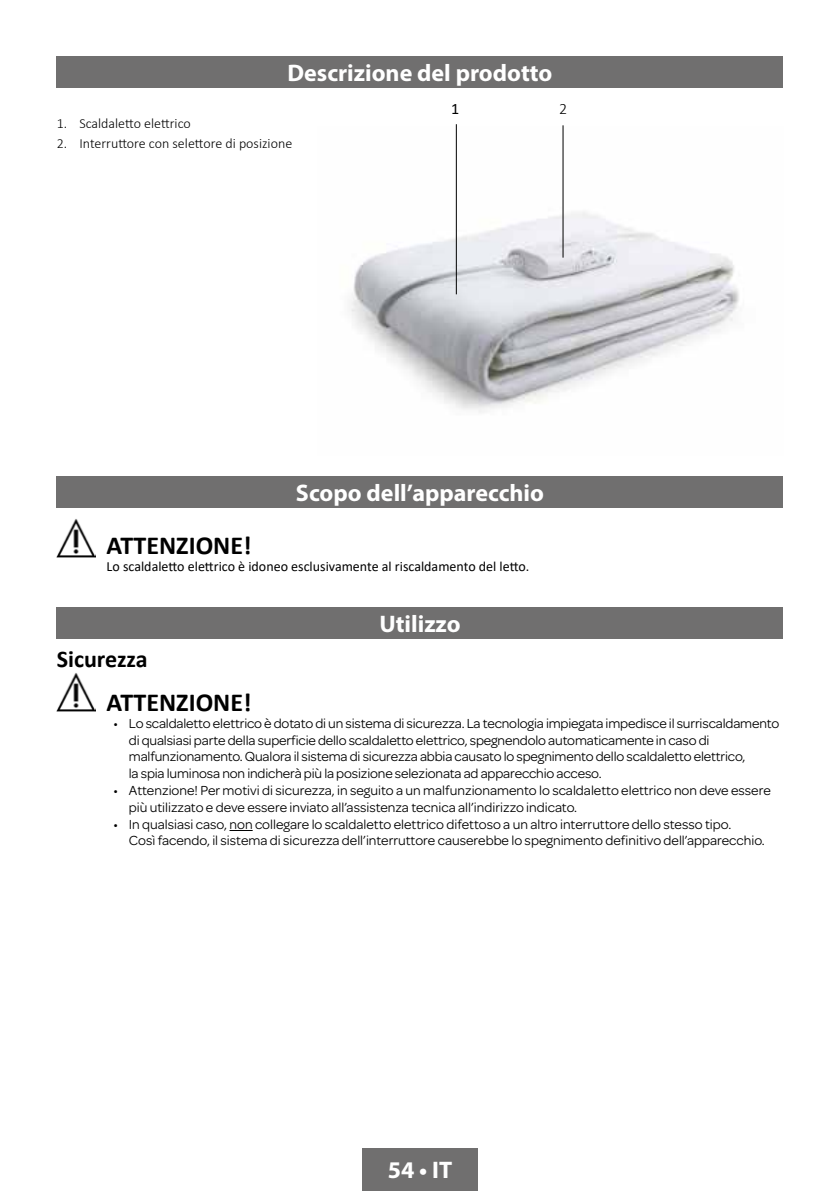
<style>
.page{position:relative;width:840px;height:1191px;background:#fff}
.page>*{position:absolute;margin:0;border:0;box-sizing:border-box;transform-origin:0 0}
.t1{font:700 26px "Calibri";color:#000}
.t2{font:700 24px "Myriad Pro";color:#fff}
.t3{font:700 24px "Calibri";color:#000}
.t4{font:16px "Calibri";color:#000}
.t5{font:300 16px "Calibri";color:#000}
.t6{font:14px/16.8px "Omnes";letter-spacing:-.01em;color:#000}
.t7{font:14px "Calibri";color:#000}
.t8{font:300 14px "Calibri";color:#000}
</style>
<div class="page">
<svg style="left:229px;top:830px;width:23px;height:1px"></svg>
<div style="left:57px;top:57px;width:725px;height:31px;background:#706f6f"></div>
<div style="left:57px;top:477px;width:725px;height:31px;background:#706f6f"></div>
<img style="left:57px;top:519px;width:38px;height:38px">
<div style="left:57px;top:607px;width:725px;height:31px;background:#706f6f"></div>
<img style="left:57px;top:673px;width:38px;height:38px">
<div style="left:362px;top:1148px;width:115px;height:43px;background:#706f6f"></div>
<img style="left:351px;top:127px;width:388px;height:286px">
<hr style="left:455px;top:124px;width:1px;height:170px;background:#000">
<hr style="left:562px;top:125px;width:1px;height:133px;background:#000">
<h2 class="t2" style="left:287px;top:58px;width:266px">Descrizione del prodotto</h2>
<p class="t8" style="left:57px;top:115px;width:135px">1. Scaldaletto elettrico</p>
<p class="t8" style="left:57px;top:135px;width:237px">2. Interruttore con selettore di posizione</p>
<p class="t4" style="left:451px;top:98px;width:10px">1</p>
<p class="t5" style="left:558px;top:99px;width:10px">2</p>
<h2 class="t2" style="left:296px;top:478px;width:249px">Scopo dell’apparecchio</h2>
<h1 class="t1" style="left:107px;top:527px;width:146px">ATTENZIONE!</h1>
<p class="t7" style="left:107px;top:556px;width:424px">Lo scaldaletto elettrico è idoneo esclusivamente al riscaldamento del letto.</p>
<h2 class="t2" style="left:379px;top:608px;width:83px">Utilizzo</h2>
<h2 class="t3" style="left:57px;top:642px;width:92px">Sicurezza</h2>
<h1 class="t1" style="left:107px;top:684px;width:146px">ATTENZIONE!</h1>
<p class="t6" style="left:129px;top:714px;width:651px;text-indent:-15px">• Lo scaldaletto elettrico è dotato di un sistema di sicurezza. La tecnologia impiegata impedisce il surriscaldamento di qualsiasi parte della superficie dello scaldaletto elettrico, spegnendolo automaticamente in caso di malfunzionamento. Qualora il sistema di sicurezza abbia causato lo spegnimento dello scaldaletto elettrico,<br>la spia luminosa non indicherà più la posizione selezionata ad apparecchio acceso.</p>
<p class="t6" style="left:129px;top:781px;width:643px;text-indent:-15px">• Attenzione! Per motivi di sicurezza, in seguito a un malfunzionamento lo scaldaletto elettrico non deve essere più utilizzato e deve essere inviato all’assistenza tecnica all’indirizzo indicato.</p>
<p class="t6" style="left:129px;top:814px;width:637px;text-indent:-15px">• In qualsiasi caso, non collegare lo scaldaletto elettrico difettoso a un altro interruttore dello stesso tipo.<br>Così facendo, il sistema di sicurezza dell’interruttore causerebbe lo spegnimento definitivo dell’apparecchio.</p>
<h2 class="t2" style="left:387px;top:1153px;width:66px">54 • IT</h2>
</div>
